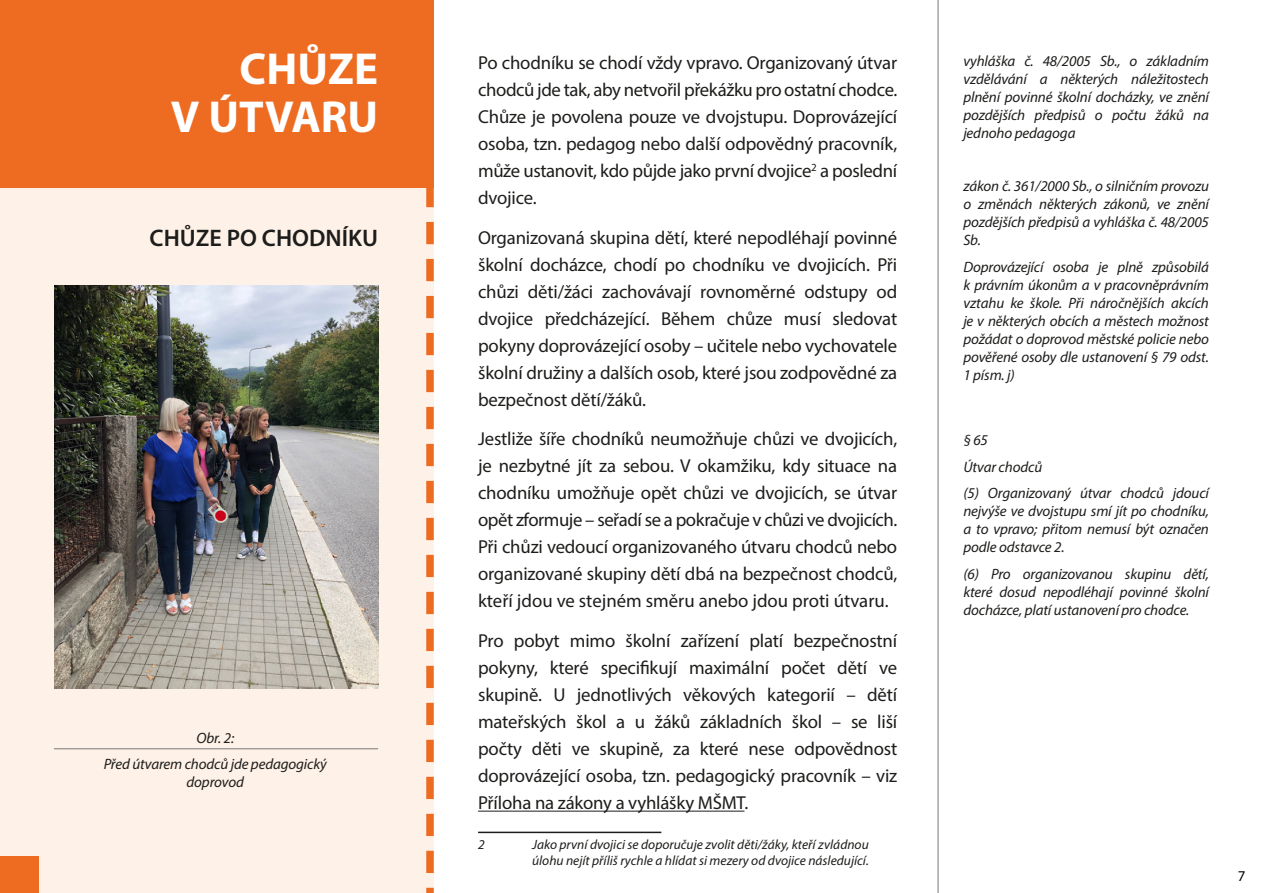
<style>
.page{position:relative;width:1263px;height:893px;background:#fff}
.page>*{position:absolute;margin:0;border:0;box-sizing:border-box;transform-origin:0 0}
.t1{font:700 45px/48px "Myriad Pro";color:#fff;text-align:right}
.t2{font:600 24px "Myriad Pro";color:#1d1d1b}
.t3{font:18.75px/27px "Myriad Pro";letter-spacing:-.01em;color:#1d1d1b;text-align:justify}
.t4{font:italic 15px/18px "Myriad Pro";letter-spacing:-.01em;color:#1d1d1b;text-align:justify}
.t5{font:15px "Myriad Pro";color:#020304}
.t6{font:italic 13.5px "Myriad Pro";color:#1d1d1b}
</style>
<div class="page">
<hr style="left:938px;top:0;width:1px;height:893px;background:#787878">
<div style="left:0;top:0;width:434px;height:893px;background:#fef1e7"></div>
<svg style="left:426px;top:187px;width:8px;height:706px"></svg>
<div style="left:0;top:856px;width:38px;height:37px;background:#ed6c22"></div>
<div style="left:0;top:0;width:434px;height:187px;background:#ed6c22"></div>
<hr style="left:478px;top:811px;width:266px;height:1px;background:#1d1d1b">
<img style="left:54px;top:286px;width:324px;height:402px">
<hr style="left:54px;top:748px;width:324px;height:1px;background:#787878">
<hr style="left:478px;top:832px;width:183px;height:1px;background:#1d1d1b">
<p class="t1" style="left:171px;top:44px;width:209px">CHŮZE<br>V ÚTVARU</p>
<p class="t2" style="left:150px;top:223px;width:230px">CHŮZE PO CHODNÍKU</p>
<p class="t4" style="left:196px;top:729px;width:39px">Obr. 2:</p>
<p class="t4" style="left:104px;top:755px;width:225px;text-align:center">Před útvarem chodců jde pedagogický doprovod</p>
<p class="t3" style="left:478px;top:49px;width:421px">Po chodníku se chodí vždy vpravo. Organizovaný útvar chodců jde tak, aby netvořil překážku pro ostatní chodce.<br>Chůze je povolena pouze ve dvojstupu. Doprovázející osoba, tzn. pedagog nebo další odpovědný pracovník, může ustanovit, kdo půjde jako první dvojice<sup>2</sup> a poslední dvojice.</p>
<p class="t3" style="left:478px;top:224px;width:421px">Organizovaná skupina dětí, které nepodléhají povinné školní docházce, chodí po chodníku ve dvojicích. Při chůzi děti/žáci zachovávají rovnoměrné odstupy od dvojice předcházející. Během chůze musí sledovat pokyny doprovázející osoby – učitele nebo vychovatele školní družiny a dalších osob, které jsou zodpovědné za bezpečnost dětí/žáků.</p>
<p class="t3" style="left:478px;top:425px;width:421px">Jestliže šíře chodníků neumožňuje chůzi ve dvojicích, je nezbytné jít za sebou. V okamžiku, kdy situace na chodníku umožňuje opět chůzi ve dvojicích, se útvar opět zformuje – seřadí se a pokračuje v chůzi ve dvojicích.<br>Při chůzi vedoucí organizovaného útvaru chodců nebo organizované skupiny dětí dbá na bezpečnost chodců, kteří jdou ve stejném směru anebo jdou proti útvaru.</p>
<p class="t3" style="left:478px;top:627px;width:421px">Pro pobyt mimo školní zařízení platí bezpečnostní pokyny, které specifikují maximální počet dětí ve skupině. U jednotlivých věkových kategorií – dětí mateřských škol a u žáků základních škol – se liší počty děti ve skupině, za které nese odpovědnost doprovázející osoba, tzn. pedagogický pracovník – viz Příloha na zákony a vyhlášky MŠMT.</p>
<p class="t6" style="left:478px;top:836px;width:8px">2</p>
<p class="t6" style="left:532px;top:836px;width:338px">Jako první dvojici se doporučuje zvolit děti/žáky, kteří zvládnou</p>
<p class="t6" style="left:532px;top:852px;width:338px">úlohu nejít příliš rychle a hlídat si mezery od dvojice následující.</p>
<p class="t4" style="left:963px;top:52px;width:247px">vyhláška č. 48/2005 Sb., o základním vzdělávání a některých náležitostech plnění povinné školní docházky, ve znění pozdějších předpisů o počtu žáků na jednoho pedagoga</p>
<p class="t4" style="left:963px;top:177px;width:247px">zákon č. 361/2000 Sb., o silničním provozu o změnách některých zákonů, ve znění pozdějších předpisů a vyhláška č. 48/2005<br>Sb.</p>
<p class="t4" style="left:963px;top:257px;width:247px">Doprovázející osoba je plně způsobilá k právním úkonům a v pracovněprávním vztahu ke škole. Při náročnějších akcích je v některých obcích a městech možnost požádat o doprovod městské policie nebo pověřené osoby dle ustanovení § 79 odst.<br>1 písm. j)</p>
<p class="t4" style="left:963px;top:431px;width:26px">§ 65</p>
<p class="t4" style="left:963px;top:458px;width:80px">Útvar chodců</p>
<p class="t4" style="left:963px;top:484px;width:247px">(5) Organizovaný útvar chodců jdoucí nejvýše ve dvojstupu smí jít po chodníku, a to vpravo; přitom nemusí být označen podle odstavce 2.</p>
<p class="t4" style="left:963px;top:565px;width:247px">(6) Pro organizovanou skupinu dětí, které dosud nepodléhají povinné školní docházce, platí ustanovení pro chodce.</p>
<p class="t5" style="left:1238px;top:866px;width:9px">7</p>
</div>
